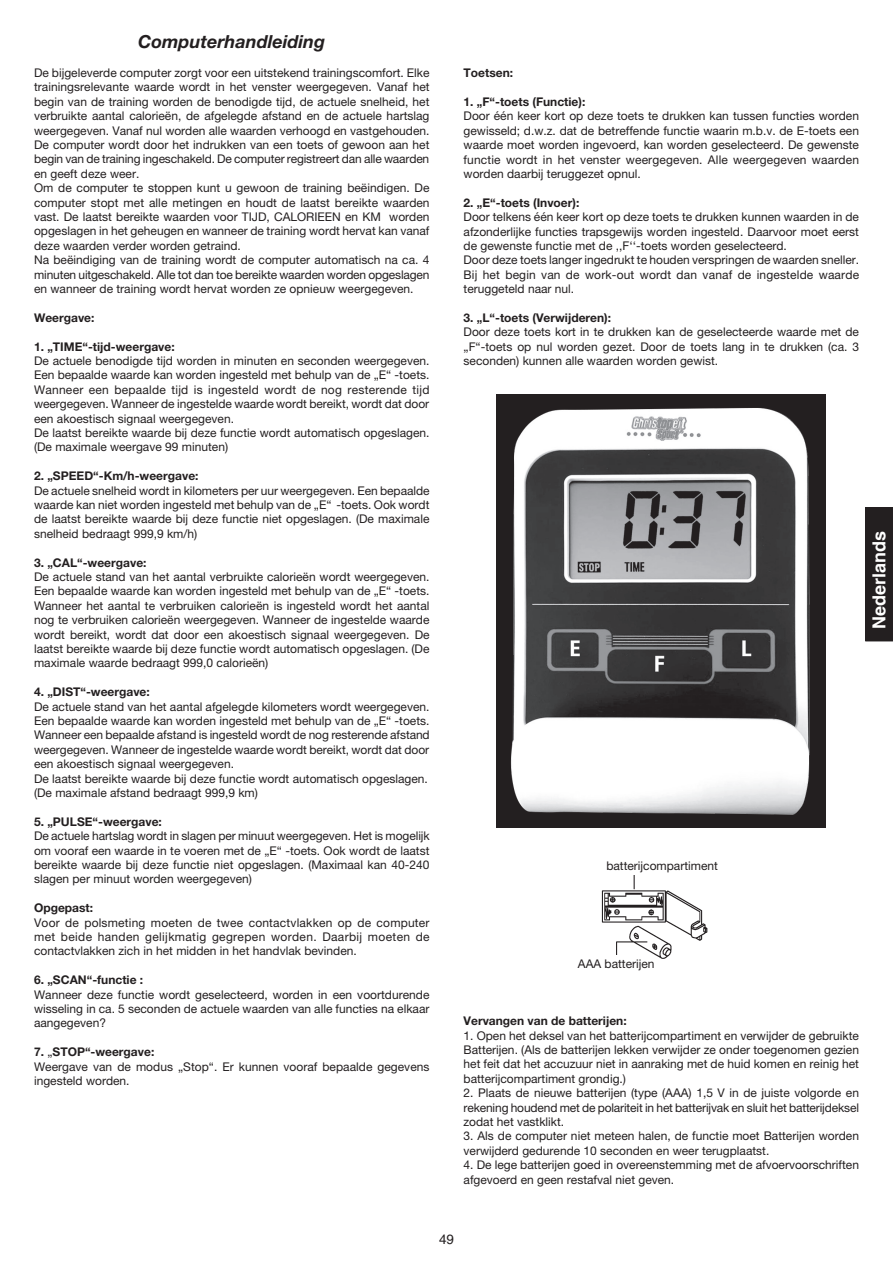
<style>
.page{position:relative;width:893px;height:1263px;background:#fff}
.page>*{position:absolute;margin:0;border:0;box-sizing:border-box;transform-origin:0 0}
.t1{font:italic 700 18px "Helvetica Neue";color:#231f20}
.t2{font:700 18px "Helvetica";color:#fff}
.t3{font:13.5px "Helvetica";color:#231f20}
.t4{font:12px/14.4px "Helvetica Neue";color:#231f20;text-align:justify}
.t5{font:700 12px "Helvetica Neue";color:#231f20}
.s1{font-weight:700}
</style>
<div class="page">
<div style="left:865px;top:507px;width:28px;height:134px;background:#231f20"></div>
<img style="left:497px;top:395px;width:329px;height:433px">
<img style="left:601px;top:875px;width:107px;height:84px">
<div style="left:562px;top:955px;width:92px;height:24px;background:#fff"></div>
<h1 class="t1" style="left:138px;top:31px;width:188px">Computerhandleiding</h1>
<p class="t4" style="left:34px;top:65px;width:397px;text-align:left">De bijgeleverde computer zorgt voor een uitstekend trainingscomfort. Elke trainingsrelevante waarde wordt in het venster weergegeven. Vanaf het begin van de training worden de benodigde tijd, de actuele snelheid, het verbruikte aantal calorieën, de afgelegde afstand en de actuele hartslag weergegeven. Vanaf nul worden alle waarden verhoogd en vastgehouden.<br>De computer wordt door het indrukken van een toets of gewoon aan het begin van de training ingeschakeld. De computer registreert dan alle waarden en geeft deze weer.<br>Om de computer te stoppen kunt u gewoon de training beëindigen. De computer stopt met alle metingen en houdt de laatst bereikte waarden vast. De laatst bereikte waarden voor TIJD, CALORIEEN en KM worden opgeslagen in het geheugen en wanneer de training wordt hervat kan vanaf deze waarden verder worden getraind.<br>Na beëindiging van de training wordt de computer automatisch na ca. 4 minuten uitgeschakeld. Alle tot dan toe bereikte waarden worden opgeslagen en wanneer de training wordt hervat worden ze opnieuw weergegeven.</p>
<p class="t5" style="left:34px;top:310px;width:62px">Weergave:</p>
<p class="t5" style="left:34px;top:339px;width:142px">1. „TIME“-tijd-weergave:</p>
<p class="t4" style="left:34px;top:353px;width:397px;text-align:left">De actuele benodigde tijd worden in minuten en seconden weergegeven.<br>Een bepaalde waarde kan worden ingesteld met behulp van de „E“ -toets.<br>Wanneer een bepaalde tijd is ingesteld wordt de nog resterende tijd weergegeven. Wanneer de ingestelde waarde wordt bereikt, wordt dat door een akoestisch signaal weergegeven.<br>De laatst bereikte waarde bij deze functie wordt automatisch opgeslagen. (De maximale weergave 99 minuten)</p>
<p class="t5" style="left:34px;top:468px;width:166px">2. „SPEED“-Km/h-weergave:</p>
<p class="t4" style="left:34px;top:483px;width:397px">De actuele snelheid wordt in kilometers per uur weergegeven. Een bepaalde waarde kan niet worden ingesteld met behulp van de „E“ -toets. Ook wordt de laatst bereikte waarde bij deze functie niet opgeslagen. (De maximale snelheid bedraagt 999,9 km/h)</p>
<p class="t5" style="left:34px;top:555px;width:114px">3. „CAL“-weergave:</p>
<p class="t4" style="left:34px;top:569px;width:397px">De actuele stand van het aantal verbruikte calorieën wordt weergegeven.<br>Een bepaalde waarde kan worden ingesteld met behulp van de „E“ -toets.<br>Wanneer het aantal te verbruiken calorieën is ingesteld wordt het aantal nog te verbruiken calorieën weergegeven. Wanneer de ingestelde waarde wordt bereikt, wordt dat door een akoestisch signaal weergegeven. De laatst bereikte waarde bij deze functie wordt automatisch opgeslagen. (De maximale waarde bedraagt 999,0 calorieën)</p>
<p class="t5" style="left:34px;top:684px;width:117px">4. „DIST“-weergave:</p>
<p class="t4" style="left:34px;top:699px;width:397px;text-align:left">De actuele stand van het aantal afgelegde kilometers wordt weergegeven.<br>Een bepaalde waarde kan worden ingesteld met behulp van de „E“ -toets.<br>Wanneer een bepaalde afstand is ingesteld wordt de nog resterende afstand weergegeven. Wanneer de ingestelde waarde wordt bereikt, wordt dat door een akoestisch signaal weergegeven.<br>De laatst bereikte waarde bij deze functie wordt automatisch opgeslagen. (De maximale afstand bedraagt 999,9 km)</p>
<p class="t5" style="left:34px;top:814px;width:129px">5. „PULSE“-weergave:</p>
<p class="t4" style="left:34px;top:828px;width:397px">De actuele hartslag wordt in slagen per minuut weergegeven. Het is mogelijk om vooraf een waarde in te voeren met de „E“ -toets. Ook wordt de laatst bereikte waarde bij deze functie niet opgeslagen. (Maximaal kan 40-240 slagen per minuut worden weergegeven)</p>
<p class="t5" style="left:34px;top:900px;width:61px">Opgepast:</p>
<p class="t4" style="left:34px;top:915px;width:397px">Voor de polsmeting moeten de twee contactvlakken op de computer met beide handen gelijkmatig gegrepen worden. Daarbij moeten de contactvlakken zich in het midden in het handvlak bevinden.</p>
<p class="t5" style="left:34px;top:972px;width:111px">6. „SCAN“-functie :</p>
<p class="t4" style="left:34px;top:987px;width:397px">Wanneer deze functie wordt geselecteerd, worden in een voortdurende wisseling in ca. 5 seconden de actuele waarden van alle functies na elkaar aangegeven?</p>
<p class="t4" style="left:34px;top:1044px;width:397px;text-align:left"><span class="s1">7.</span> „<span class="s1">STOP“-weergave:<br></span>Weergave van de modus „Stop“. Er kunnen vooraf bepaalde gegevens ingesteld worden.</p>
<p class="t5" style="left:464px;top:65px;width:51px">Toetsen:</p>
<p class="t5" style="left:464px;top:94px;width:123px">1. „F“-toets (Functie):</p>
<p class="t4" style="left:464px;top:109px;width:397px">Door één keer kort op deze toets te drukken kan tussen functies worden gewisseld; d.w.z. dat de betreffende functie waarin m.b.v. de E-toets een waarde moet worden ingevoerd, kan worden geselecteerd. De gewenste functie wordt in het venster weergegeven. Alle weergegeven waarden worden daarbij teruggezet opnul.</p>
<p class="t5" style="left:464px;top:195px;width:117px">2. „E“-toets (Invoer):</p>
<p class="t4" style="left:464px;top:210px;width:397px;text-align:left">Door telkens één keer kort op deze toets te drukken kunnen waarden in de afzonderlijke functies trapsgewijs worden ingesteld. Daarvoor moet eerst de gewenste functie met de ,,F‘‘-toets worden geselecteerd.<br>Door deze toets langer ingedrukt te houden verspringen de waarden sneller.<br>Bij het begin van de work-out wordt dan vanaf de ingestelde waarde teruggeteld naar nul.</p>
<p class="t5" style="left:464px;top:310px;width:149px">3. „L“-toets (Verwijderen):</p>
<p class="t4" style="left:464px;top:325px;width:397px">Door deze toets kort in te drukken kan de geselecteerde waarde met de „F“-toets op nul worden gezet. Door de toets lang in te drukken (ca. 3 seconden) kunnen alle waarden worden gewist.</p>
<h1 class="t2" style="left:868px;top:629px;width:100px;rotate:-90deg">Nederlands</h1>
<p class="t4" style="left:606px;top:858px;width:113px">batterijcompartiment</p>
<p class="t4" style="left:578px;top:956px;width:78px">AAA batterijen</p>
<p class="t5" style="left:464px;top:1013px;width:165px">Vervangen van de batterijen:</p>
<p class="t4" style="left:464px;top:1028px;width:397px">1. Open het deksel van het batterijcompartiment en verwijder de gebruikte Batterijen. (Als de batterijen lekken verwijder ze onder toegenomen gezien het feit dat het accuzuur niet in aanraking met de huid komen en reinig het batterijcompartiment grondig.)</p>
<p class="t4" style="left:464px;top:1085px;width:397px">2. Plaats de nieuwe batterijen (type (AAA) 1,5 V in de juiste volgorde en rekening houdend met de polariteit in het batterijvak en sluit het batterijdeksel zodat het vastklikt.</p>
<p class="t4" style="left:464px;top:1129px;width:397px">3. Als de computer niet meteen halen, de functie moet Batterijen worden verwijderd gedurende 10 seconden en weer terugplaatst.</p>
<p class="t4" style="left:464px;top:1157px;width:397px">4. De lege batterijen goed in overeenstemming met de afvoervoorschriften afgevoerd en geen restafval niet geven.</p>
<p class="t3" style="left:439px;top:1231px;width:17px">49</p>
</div>
